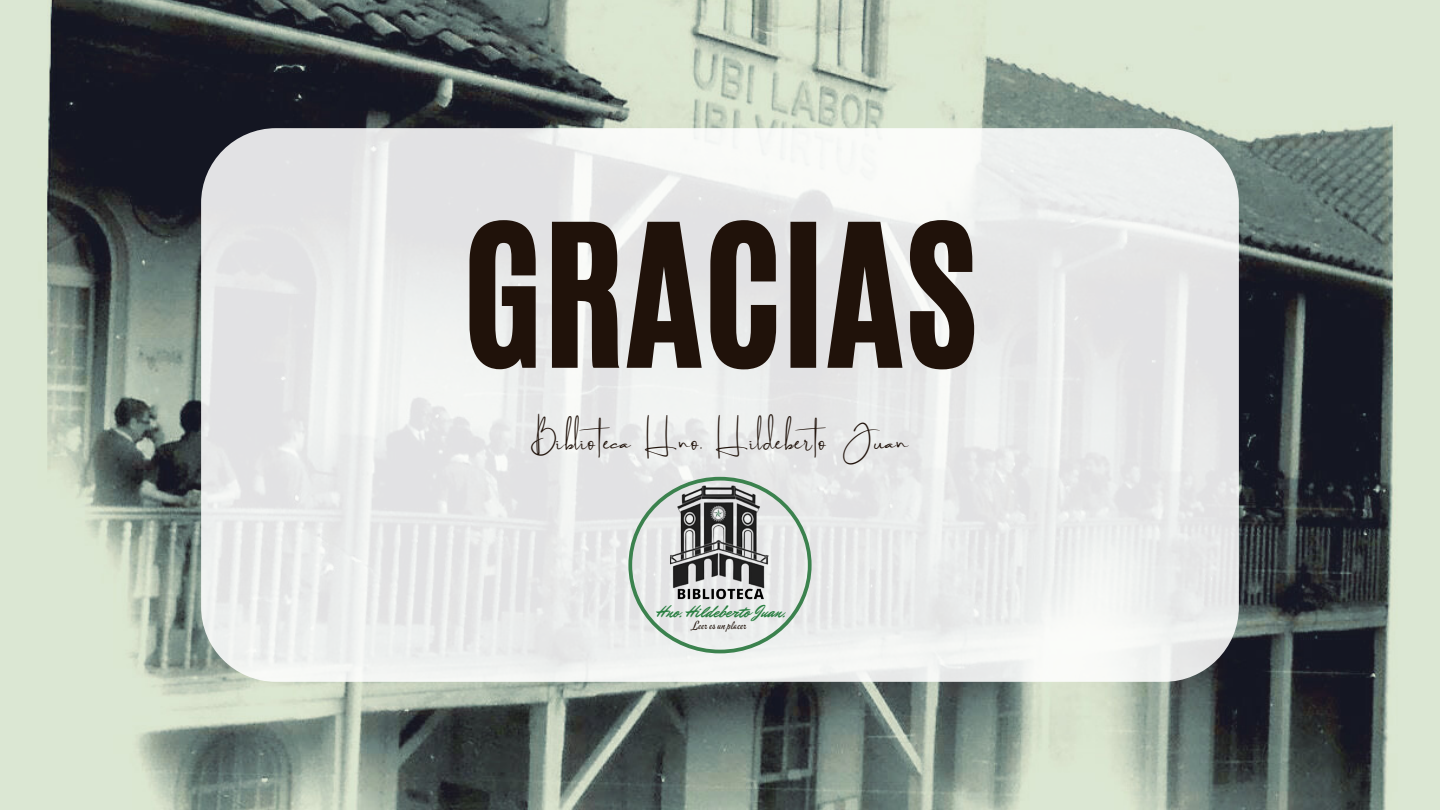
<style>
.page{position:relative;width:1440px;height:810px;background:#fff}
.page>*{position:absolute;margin:0;border:0;box-sizing:border-box;transform-origin:0 0}
.t1{font:165.2px "CA Generated";color:#20120a}
.t2{font:30.4px "Brilliant Signature 2";letter-spacing:.025em;color:#20120a}
.t3{font:17px "Mr Dafoe";color:#287e40}
.t4{font:10.6px "Mervale Script";letter-spacing:.02em;color:#20120a}
</style>
<div class="page">
<img style="left:0;top:0;width:1440px;height:810px">
<svg style="left:201px;top:128px;width:1038px;height:554px;fill:#e8eaea"></svg>
<svg style="left:628px;top:477px;width:184px;height:176px"></svg>
<img style="left:663px;top:481px;width:109px;height:121px">
<p class="t1" style="left:463px;top:177px;width:516px">GRACIAS</p>
<p class="t2" style="left:531px;top:426px;width:379px">Biblioteca Hno. Hildeberto Juan</p>
<p class="t3" style="left:657px;top:601px;width:130px">Hno. Hildeberto Juan.</p>
<p class="t4" style="left:693px;top:619px;width:55px">Leer es un placer</p>
</div>
